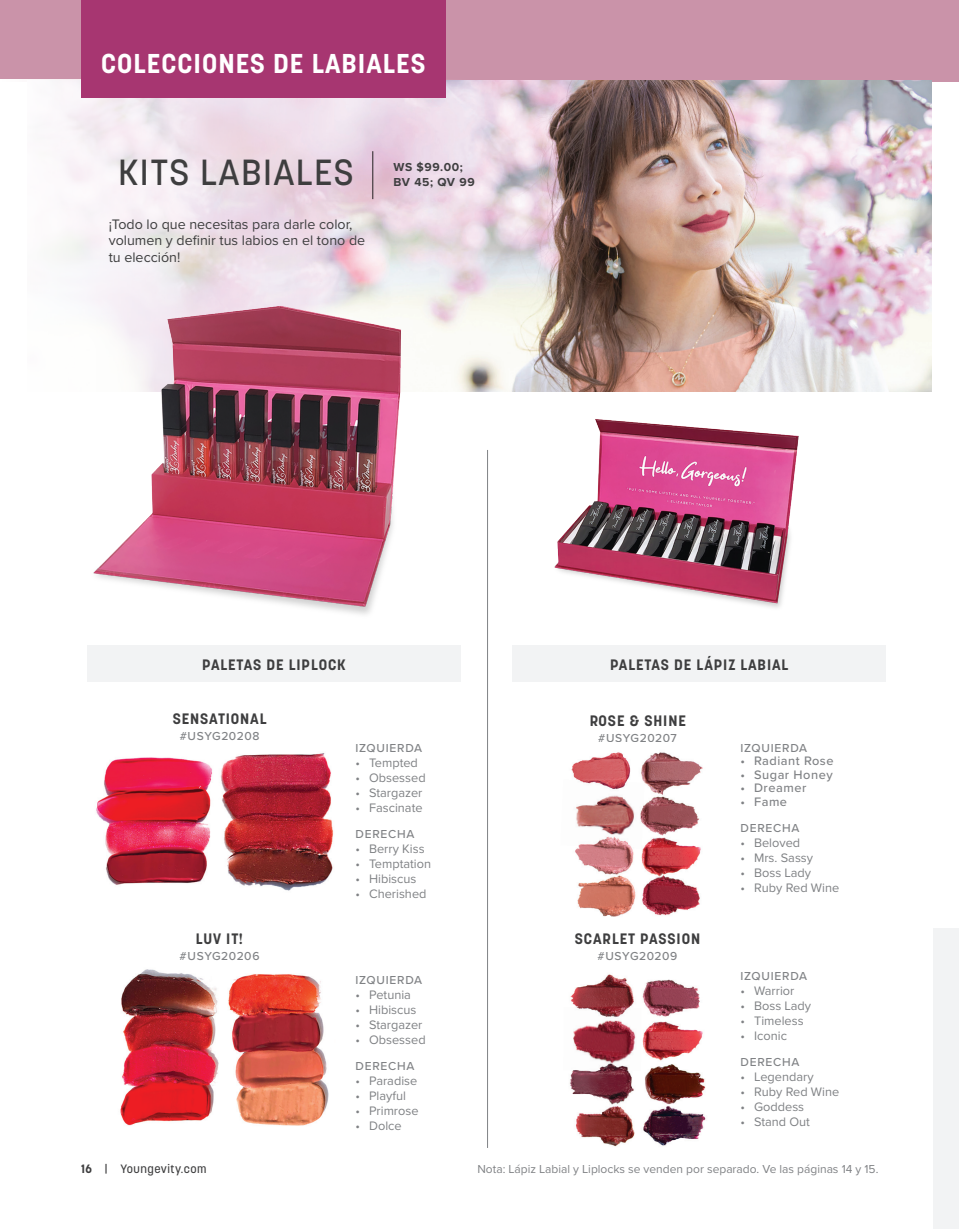
<style>
.page{position:relative;width:959px;height:1229px;background:#fff}
.page>*{position:absolute;margin:0;border:0;box-sizing:border-box;transform-origin:0 0}
.Big_Title{font:500 36px "Korolev";letter-spacing:.04em;color:#3e3e3f}
.t1{font:700 27px "Korolev";letter-spacing:.04em;color:#fff}
.Product_Header_Large{font:700 15px "Korolev";letter-spacing:.06em;color:#3e3e3f}
.Section_Description{font:14.25px/16.5px "Proxima Nova";color:#3e3e3f}
.t2{font:12.75px "Proxima Nova";color:#808285}
.t3{font:500 12.75px "Proxima Nova";letter-spacing:.04em;color:#808285}
.Product_Item_Number{font:500 12px "Proxima Nova";letter-spacing:.055em;color:#808285}
.t4{font:12px "Proxima Nova";color:#808285}
.Section_Title_Info{font:700 12px "Proxima Nova";letter-spacing:.05em;color:#3e3e3f}
.t5{font:500 12px "Korolev";letter-spacing:.04em;color:#3e3e3f}
.s1{font-weight:700}
</style>
<div class="page">
<div style="left:933px;top:928px;width:25px;height:300px;background:#f2f3f4"></div>
<div style="left:0;top:0;width:958px;height:81px;background:#ca93a9"></div>
<img style="left:467px;top:81px;width:465px;height:310px">
<svg style="left:0;top:79px;width:467px;height:313px"></svg>
<img style="left:554px;top:419px;width:245px;height:189px">
<hr style="left:372px;top:151px;width:1px;height:48px;background:#231f20">
<div style="left:88px;top:645px;width:373px;height:36px;background:#f2f3f4"></div>
<div style="left:512px;top:645px;width:374px;height:36px;background:#f2f3f4"></div>
<img style="left:96px;top:753px;width:238px;height:138px">
<img style="left:120px;top:969px;width:209px;height:157px">
<img style="left:80px;top:276px;width:336px;height:339px">
<hr style="left:487px;top:450px;width:1px;height:698px;background:#808285">
<div style="left:81px;top:0;width:365px;height:98px;background:#a73671"></div>
<img style="left:644px;top:801px;width:55px;height:27px">
<img style="left:577px;top:884px;width:55px;height:33px">
<img style="left:641px;top:752px;width:62px;height:49px">
<img style="left:576px;top:779px;width:68px;height:49px">
<img style="left:632px;top:884px;width:68px;height:32px">
<img style="left:575px;top:828px;width:58px;height:56px">
<img style="left:571px;top:752px;width:69px;height:46px">
<img style="left:633px;top:828px;width:68px;height:57px">
<img style="left:642px;top:1024px;width:61px;height:31px">
<img style="left:576px;top:1109px;width:59px;height:38px">
<img style="left:642px;top:979px;width:58px;height:45px">
<img style="left:573px;top:1023px;width:63px;height:30px">
<img style="left:643px;top:1115px;width:63px;height:31px">
<img style="left:569px;top:1053px;width:64px;height:56px">
<img style="left:570px;top:974px;width:64px;height:49px">
<img style="left:633px;top:1055px;width:73px;height:60px">
<p class="t1" style="left:101px;top:46px;width:325px">COLECCIONES DE LABIALES</p>
<p class="Big_Title" style="left:118px;top:150px;width:237px">KITS LABIALES</p>
<p class="Section_Description" style="left:109px;top:215px;width:258px">¡Todo lo que necesitas para darle color, volumen y definir tus labios en el tono de tu elección!</p>
<p class="Section_Title_Info" style="left:393px;top:158px;width:71px">WS $99.00;</p>
<p class="Section_Title_Info" style="left:393px;top:173px;width:83px">BV 45; QV 99</p>
<p class="Product_Header_Large" style="left:202px;top:655px;width:145px">PALETAS DE LIPLOCK</p>
<p class="Product_Header_Large" style="left:610px;top:655px;width:180px">PALETAS DE LÁPIZ LABIAL</p>
<p class="Product_Header_Large" style="left:173px;top:709px;width:95px">SENSATIONAL</p>
<p class="Product_Item_Number" style="left:180px;top:727px;width:81px">#USYG20208</p>
<p class="Product_Header_Large" style="left:196px;top:929px;width:49px">LUV IT!</p>
<p class="Product_Item_Number" style="left:180px;top:947px;width:81px">#USYG20206</p>
<p class="Product_Item_Number" style="left:355px;top:738px;width:68px">IZQUIERDA</p>
<p class="t2" style="left:355px;top:753px;width:64px">• Tempted</p>
<p class="t2" style="left:355px;top:768px;width:72px">• Obsessed</p>
<p class="t2" style="left:355px;top:783px;width:68px">• Stargazer</p>
<p class="t2" style="left:355px;top:798px;width:69px">• Fascinate</p>
<p class="Product_Item_Number" style="left:355px;top:825px;width:60px">DERECHA</p>
<p class="t2" style="left:355px;top:839px;width:71px">• Berry Kiss</p>
<p class="t2" style="left:355px;top:854px;width:77px">• Temptation</p>
<p class="t2" style="left:355px;top:869px;width:62px">• Hibiscus</p>
<p class="t2" style="left:355px;top:884px;width:72px">• Cherished</p>
<p class="Product_Item_Number" style="left:355px;top:971px;width:68px">IZQUIERDA</p>
<p class="t2" style="left:355px;top:985px;width:57px">• Petunia</p>
<p class="t2" style="left:355px;top:1000px;width:62px">• Hibiscus</p>
<p class="t2" style="left:355px;top:1015px;width:68px">• Stargazer</p>
<p class="t2" style="left:355px;top:1030px;width:72px">• Obsessed</p>
<p class="Product_Item_Number" style="left:355px;top:1057px;width:60px">DERECHA</p>
<p class="t2" style="left:355px;top:1071px;width:63px">• Paradise</p>
<p class="t2" style="left:355px;top:1086px;width:52px">• Playful</p>
<p class="t2" style="left:355px;top:1101px;width:64px">• Primrose</p>
<p class="t2" style="left:355px;top:1116px;width:48px">• Dolce</p>
<p class="Product_Header_Large" style="left:589px;top:711px;width:98px">ROSE &amp; SHINE</p>
<p class="Product_Item_Number" style="left:598px;top:728px;width:80px">#USYG20207</p>
<p class="Product_Header_Large" style="left:575px;top:929px;width:127px">SCARLET PASSION</p>
<p class="Product_Item_Number" style="left:597px;top:947px;width:81px">#USYG20209</p>
<p class="Product_Item_Number" style="left:740px;top:738px;width:68px">IZQUIERDA</p>
<p class="t3" style="left:740px;top:751px;width:94px">• Radiant Rose</p>
<p class="t3" style="left:740px;top:765px;width:94px">• Sugar Honey</p>
<p class="t3" style="left:740px;top:778px;width:67px">• Dreamer</p>
<p class="t3" style="left:740px;top:792px;width:48px">• Fame</p>
<p class="Product_Item_Number" style="left:740px;top:819px;width:60px">DERECHA</p>
<p class="t2" style="left:740px;top:833px;width:61px">• Beloved</p>
<p class="t2" style="left:740px;top:848px;width:74px">• Mrs. Sassy</p>
<p class="t2" style="left:740px;top:863px;width:72px">• Boss Lady</p>
<p class="t2" style="left:740px;top:878px;width:100px">• Ruby Red Wine</p>
<p class="Product_Item_Number" style="left:740px;top:966px;width:68px">IZQUIERDA</p>
<p class="t2" style="left:740px;top:981px;width:55px">• Warrior</p>
<p class="t2" style="left:740px;top:996px;width:72px">• Boss Lady</p>
<p class="t2" style="left:740px;top:1011px;width:65px">• Timeless</p>
<p class="t2" style="left:740px;top:1026px;width:48px">• Iconic</p>
<p class="Product_Item_Number" style="left:740px;top:1053px;width:60px">DERECHA</p>
<p class="t2" style="left:740px;top:1067px;width:74px">• Legendary</p>
<p class="t2" style="left:740px;top:1082px;width:100px">• Ruby Red Wine</p>
<p class="t2" style="left:740px;top:1097px;width:65px">• Goddess</p>
<p class="t2" style="left:740px;top:1112px;width:71px">• Stand Out</p>
<p class="t5" style="left:81px;top:1160px;width:127px"><span class="s1">16</span> | Youngevity.com</p>
<p class="t4" style="left:477px;top:1160px;width:402px">Nota: Lápiz Labial y Liplocks se venden por separado. Ve las páginas 14 y 15.</p>
</div>
